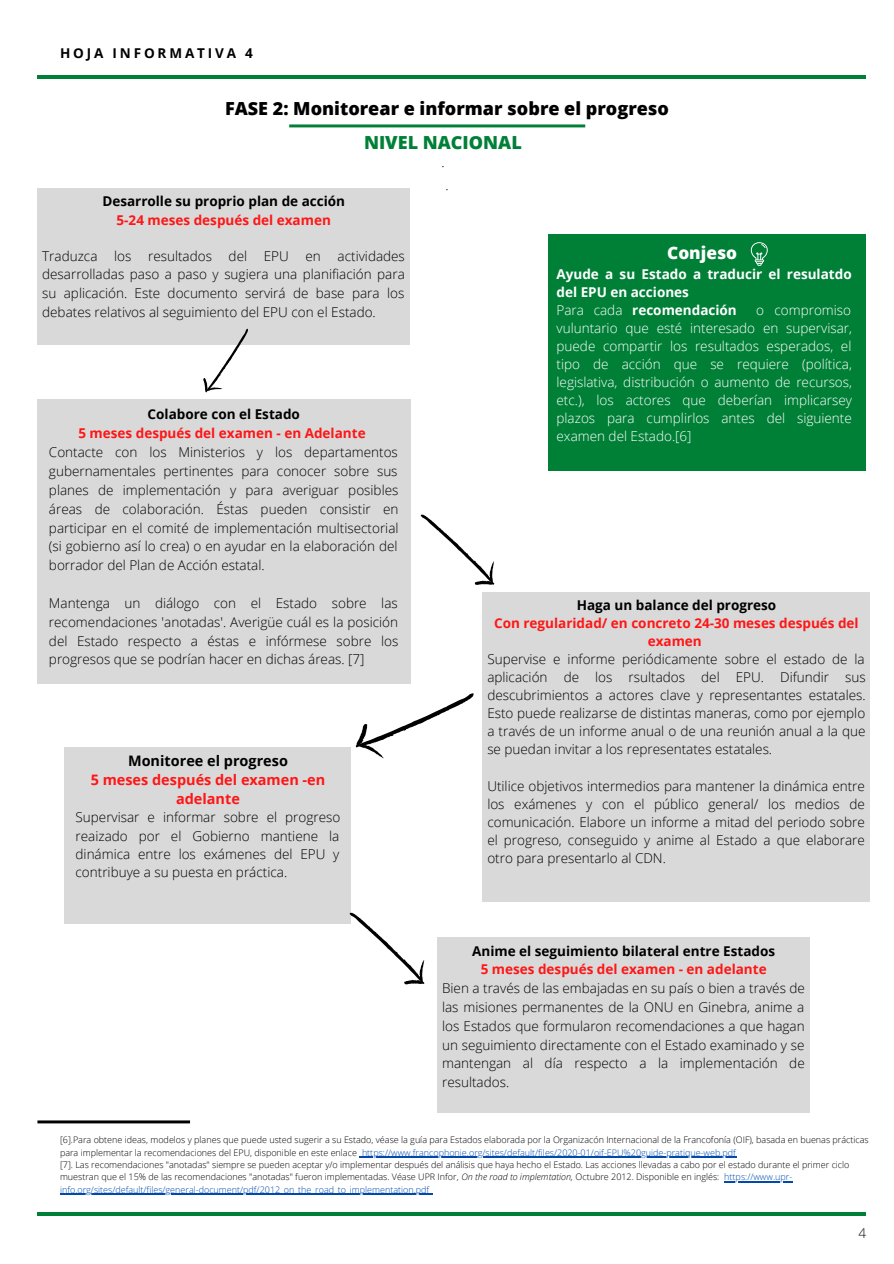
<style>
.page{position:relative;width:894px;height:1264px;background:#fff}
.page>*{position:absolute;margin:0;border:0;box-sizing:border-box;transform-origin:0 0}
.t1{font:800 18px "Open Sans";color:#000}
.t2{font:800 18px "Open Sans";color:#008037}
.t3{font:800 17.25px "Open Sans";color:#fff}
.t4{font:700 14.4px/19.2px "Open Sans";color:#ff1616;text-align:center}
.t5{font:700 14.4px "Open Sans";color:#000}
.t6{font:300 13.5px/18px "Open Sans";color:#000;text-align:justify}
.t7{font:300 13.5px/18px "Open Sans";color:#fff;text-align:justify}
.t8{font:700 13.5px/18px "Open Sans";color:#ff1616;text-align:center}
.t9{font:700 13.5px "Open Sans";color:#000}
.t10{font:700 13.5px/18px "Open Sans";color:#fff}
.t11{font:700 13.5px "Open Sans";letter-spacing:.21em;color:#000}
.t12{font:300 9px/12.5px "Open Sans";color:#000}
.s1{font-weight:300}
.s2{color:#004aad}
.s3{font-style:italic}
</style>
<div class="page">
<hr style="left:37px;top:1212px;width:828px;height:3px;background:#008037">
<hr style="left:37px;top:75px;width:828px;height:3px;background:#008037">
<svg style="left:37px;top:1120px;width:153px;height:3px"></svg>
<div style="left:547px;top:234px;width:318px;height:236px;background:#008037"></div>
<hr style="left:362px;top:1156px;width:374px;height:1px;background:#004aad">
<hr style="left:724px;top:1181px;width:68px;height:1px;background:#004aad">
<hr style="left:60px;top:1193px;width:369px;height:1px;background:#004aad">
<svg style="left:289px;top:124px;width:296px;height:3px"></svg>
<div style="left:37px;top:188px;width:372px;height:157px;background:#d9d9d9"></div>
<div style="left:37px;top:399px;width:374px;height:284px;background:#d9d9d9"></div>
<div style="left:482px;top:592px;width:387px;height:310px;background:#d9d9d9"></div>
<div style="left:64px;top:747px;width:287px;height:176px;background:#d9d9d9"></div>
<div style="left:437px;top:937px;width:373px;height:176px;background:#d9d9d9"></div>
<svg style="left:203px;top:328px;width:45px;height:65px"></svg>
<svg style="left:420px;top:514px;width:75px;height:71px"></svg>
<svg style="left:355px;top:693px;width:119px;height:66px"></svg>
<svg style="left:347px;top:912px;width:78px;height:73px"></svg>
<svg style="left:750px;top:242px;width:17px;height:24px"></svg>
<p class="t11" style="left:60px;top:43px;width:194px">HOJA INFORMATIVA 4</p>
<p class="t1" style="left:225px;top:96px;width:445px">FASE 2: Monitorear e informar sobre el progreso</p>
<p class="t2" style="left:364px;top:130px;width:159px">NIVEL NACIONAL</p>
<p class="t6" style="left:441px;top:153px;width:5px">.</p>
<p class="t6" style="left:445px;top:176px;width:5px">.</p>
<p class="t9" style="left:102px;top:192px;width:244px">Desarrolle su proprio plan de acción</p>
<p class="t8" style="left:117px;top:211px;width:216px">5-24 meses después del examen</p>
<p class="t6" style="left:42px;top:246px;width:364px;line-height:18.8px">Traduzca los resultados del EPU en actividades desarrolladas paso a paso y sugiera una planifiación para su aplicación. Este documento servirá de base para los debates relativos al seguimiento del EPU con el Estado.</p>
<p class="t3" style="left:667px;top:241px;width:71px">Conjeso</p>
<p class="t10" style="left:556px;top:264px;width:296px">Ayude a su Estado a traducir el resulatdo del EPU en acciones</p>
<p class="t10" style="left:556px;top:300px;width:182px"><span class="s1">Para cada</span> recomendación</p>
<p class="t7" style="left:556px;top:300px;width:297px;text-indent:200px">o compromiso vuluntario que esté interesado en supervisar, puede compartir los resultados esperados, el tipo de acción que se requiere (política, legislativa, distribución o aumento de recursos, etc.), los actores que deberían implicarsey plazos para cumplirlos antes del siguiente examen del Estado.[6]</p>
<p class="t9" style="left:147px;top:405px;width:154px">Colabore con el Estado</p>
<p class="t8" style="left:78px;top:424px;width:289px">5 meses después del examen - en Adelante</p>
<p class="t6" style="left:49px;top:442px;width:351px;line-height:18.9px">Contacte con los Ministerios y los departamentos gubernamentales pertinentes para conocer sobre sus planes de implementación y para averiguar posibles áreas de colaboración. Éstas pueden consistir en participar en el comité de implementación multisectorial (si gobierno así lo crea) o en ayudar en la elaboración del borrador del Plan de Acción estatal.</p>
<p class="t6" style="left:49px;top:593px;width:351px;line-height:18.9px">Mantenga un diálogo con el Estado sobre las recomendaciones 'anotadas'. Averigüe cuál es la posición del Estado respecto a éstas e infórmese sobre los progresos que se podrían hacer en dichas áreas. [7]</p>
<p class="t9" style="left:576px;top:596px;width:201px">Haga un balance del progreso</p>
<p class="t8" style="left:494px;top:614px;width:366px">Con regularidad/ en concreto 24-30 meses después del examen</p>
<p class="t6" style="left:487px;top:650px;width:380px">Supervise e informe periódicamente sobre el estado de la aplicación de los rsultados del EPU. Difundir sus descubrimientos a actores clave y representantes estatales.<br>Esto puede realizarse de distintas maneras, como por ejemplo a través de un informe anual o de una reunión anual a la que se puedan invitar a los representates estatales.</p>
<p class="t6" style="left:487px;top:776px;width:379px">Utilice objetivos intermedios para mantener la dinámica entre los exámenes y con el público general/ los medios de comunicación. Elabore un informe a mitad del periodo sobre el progreso, conseguido y anime al Estado a que elaborare otro para presentarlo al CDN.</p>
<p class="t5" style="left:128px;top:750px;width:161px">Monitoree el progreso</p>
<p class="t4" style="left:91px;top:770px;width:236px">5 meses después del examen -en adelante</p>
<p class="t6" style="left:76px;top:808px;width:266px">Supervisar e informar sobre el progreso reaizado por el Gobierno mantiene la dinámica entre los exámenes del EPU y contribuye a su puesta en práctica.</p>
<p class="t9" style="left:472px;top:941px;width:304px">Anime el seguimiento bilateral entre Estados</p>
<p class="t8" style="left:480px;top:960px;width:287px">5 meses después del examen - en adelante</p>
<p class="t6" style="left:442px;top:978px;width:364px;line-height:18.8px">Bien a través de las embajadas en su país o bien a través de las misiones permanentes de la ONU en Ginebra, anime a los Estados que formularon recomendaciones a que hagan un seguimiento directamente con el Estado examinado y se mantengan al día respecto a la implementación de resultados.</p>
<p class="t12" style="left:60px;top:1133px;width:810px">[6].Para obtene ideas, modelos y planes que puede usted sugerir a su Estado, véase la guía para Estados elaborada por la Organizacón Internacional de la Francofonía (OIF), basada en buenas prácticas para implementar la recomendaciones del EPU, disponible en este enlace <span class="s2">https://www.francophonie.org/sites/default/files/2020-01/oif-EPU%20guide-pratique-web.pdf</span></p>
<p class="t12" style="left:60px;top:1158px;width:790px">[7]. Las recomendaciones "anotadas" siempre se pueden aceptar y/o implementar después del análisis que haya hecho el Estado. Las acciones llevadas a cabo por el estado durante el primer ciclo muestran que el 15% de las recomendaciones "anotadas" fueron implementadas. Véase UPR Infor, <span class="s3">On the road to implemtation,</span> Octubre 2012. Disponible en inglés: <span class="s2">https://www.upr&shy;info.org/sites/default/files/general-document/pdf/2012_on_the_road_to_implementation.pdf</span></p>
<p class="t6" style="left:858px;top:1224px;width:9px">4</p>
</div>
